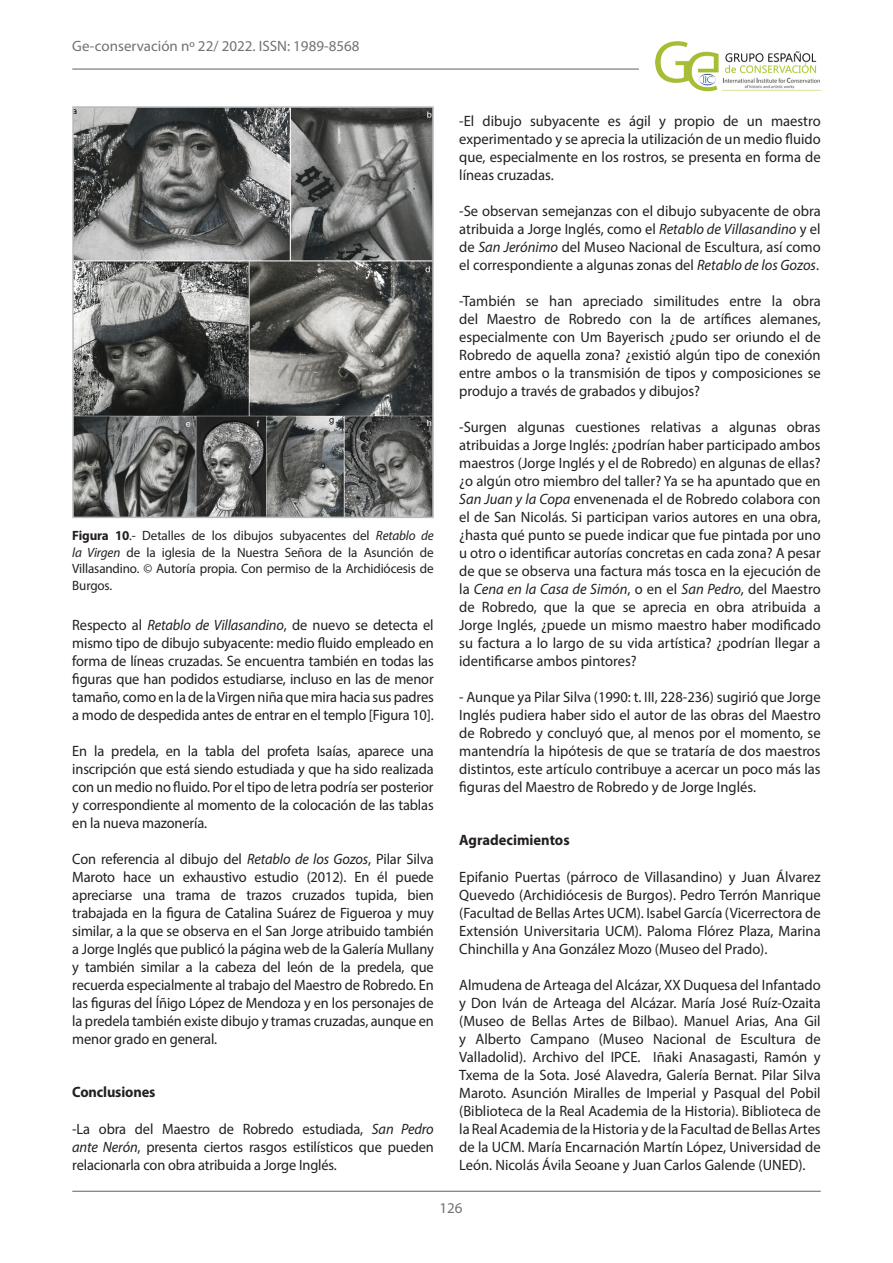
<style>
.page{position:relative;width:893px;height:1263px;background:#fff}
.page>*{position:absolute;margin:0;border:0;box-sizing:border-box;transform-origin:0 0}
.Tipo_de_texto{font:15px/18px "Myriad Pro";color:#231f20;text-align:justify}
.Tipo_de_texto-2{font:15px/18px "Myriad Pro";color:#231f20;text-align:justify;scale:.96 1}
.t1{font:15px "Myriad Pro";color:#717275}
.negrita_titulito{font:700 15px "Myriad Pro";letter-spacing:-.01em;color:#231f20}
.negrita_titulito-2{font:700 15px "Myriad Pro";letter-spacing:-.01em;color:#231f20;scale:.96 1}
.Pies_de_foto{font:13.5px/16.5px "Myriad Pro";letter-spacing:-.01em;color:#231f20;text-align:justify}
.s1{font-weight:700}
.s2{font-style:italic}
</style>
<div class="page">
<hr style="left:72px;top:68px;width:567px;height:2px;background:#717275">
<hr style="left:72px;top:1191px;width:749px;height:1px;background:#717275">
<img style="left:654px;top:41px;width:167px;height:51px">
<img style="left:75px;top:109px;width:356px;height:406px">
<div style="left:72px;top:106px;width:362px;height:412px;border:2px solid #b8b9bc"></div>
<p class="t1" style="left:72px;top:37px;width:289px">Ge-conservación nº 22/ 2022. ISSN: 1989-8568</p>
<p class="Pies_de_foto" style="left:72px;top:527px;width:363px"><span class="s1">Figura 10</span>.- Detalles de los dibujos subyacentes del <span class="s2">Retablo de la Virgen</span> de la iglesia de la Nuestra Señora de la Asunción de Villasandino. © Autoría propia. Con permiso de la Archidiócesis de Burgos.</p>
<p class="Tipo_de_texto-2" style="left:72px;top:616px;width:378px">Respecto al <span class="s2">Retablo de Villasandino</span>, de nuevo se detecta el mismo tipo de dibujo subyacente: medio fluido empleado en forma de líneas cruzadas. Se encuentra también en todas las figuras que han podidos estudiarse, incluso en las de menor tamaño, como en la de la Virgen niña que mira hacia sus padres a modo de despedida antes de entrar en el templo [Figura 10].</p>
<p class="Tipo_de_texto-2" style="left:72px;top:742px;width:378px">En la predela, en la tabla del profeta Isaías, aparece una inscripción que está siendo estudiada y que ha sido realizada con un medio no fluido. Por el tipo de letra podría ser posterior y correspondiente al momento de la colocación de las tablas en la nueva mazonería.</p>
<p class="Tipo_de_texto-2" style="left:72px;top:850px;width:378px">Con referencia al dibujo del <span class="s2">Retablo de los Gozos</span>, Pilar Silva Maroto hace un exhaustivo estudio (2012). En él puede apreciarse una trama de trazos cruzados tupida, bien trabajada en la figura de Catalina Suárez de Figueroa y muy similar, a la que se observa en el San Jorge atribuido también a Jorge Inglés que publicó la página web de la Galería Mullany y también similar a la cabeza del león de la predela, que recuerda especialmente al trabajo del Maestro de Robredo. En las figuras del Íñigo López de Mendoza y en los personajes de la predela también existe dibujo y tramas cruzadas, aunque en menor grado en general.</p>
<p class="negrita_titulito-2" style="left:72px;top:1082px;width:88px">Conclusiones</p>
<p class="Tipo_de_texto-2" style="left:72px;top:1120px;width:378px">-La obra del Maestro de Robredo estudiada, <span class="s2">San Pedro ante Nerón</span>, presenta ciertos rasgos estilísticos que pueden relacionarla con obra atribuida a Jorge Inglés.</p>
<p class="Tipo_de_texto" style="left:459px;top:112px;width:363px">-El dibujo subyacente es ágil y propio de un maestro experimentado y se aprecia la utilización de un medio fluido que, especialmente en los rostros, se presenta en forma de líneas cruzadas.</p>
<p class="Tipo_de_texto" style="left:459px;top:202px;width:363px">-Se observan semejanzas con el dibujo subyacente de obra atribuida a Jorge Inglés, como el <span class="s2">Retablo de Villasandino</span> y el de <span class="s2">San Jerónimo</span> del Museo Nacional de Escultura, así como el correspondiente a algunas zonas del <span class="s2">Retablo de los Gozos</span>.</p>
<p class="Tipo_de_texto" style="left:459px;top:292px;width:363px">-También se han apreciado similitudes entre la obra del Maestro de Robredo con la de artífices alemanes, especialmente con Um Bayerisch ¿pudo ser oriundo el de Robredo de aquella zona? ¿existió algún tipo de conexión entre ambos o la transmisión de tipos y composiciones se produjo a través de grabados y dibujos?</p>
<p class="Tipo_de_texto" style="left:459px;top:418px;width:363px">-Surgen algunas cuestiones relativas a algunas obras atribuidas a Jorge Inglés: ¿podrían haber participado ambos maestros (Jorge Inglés y el de Robredo) en algunas de ellas? ¿o algún otro miembro del taller? Ya se ha apuntado que en <span class="s2">San Juan y la Copa</span> envenenada el de Robredo colabora con el de San Nicolás. Si participan varios autores en una obra, ¿hasta qué punto se puede indicar que fue pintada por uno u otro o identificar autorías concretas en cada zona? A pesar de que se observa una factura más tosca en la ejecución de la <span class="s2">Cena en la Casa de Simón</span>, o en el <span class="s2">San Pedro</span>, del Maestro de Robredo, que la que se aprecia en obra atribuida a Jorge Inglés, ¿puede un mismo maestro haber modificado su factura a lo largo de su vida artística? ¿podrían llegar a identificarse ambos pintores?</p>
<p class="Tipo_de_texto" style="left:459px;top:688px;width:363px">- Aunque ya Pilar Silva (1990: t. III, 228-236) sugirió que Jorge Inglés pudiera haber sido el autor de las obras del Maestro de Robredo y concluyó que, al menos por el momento, se mantendría la hipótesis de que se trataría de dos maestros distintos, este artículo contribuye a acercar un poco más las figuras del Maestro de Robredo y de Jorge Inglés.</p>
<p class="negrita_titulito" style="left:459px;top:830px;width:112px">Agradecimientos</p>
<p class="Tipo_de_texto" style="left:459px;top:868px;width:363px">Epifanio Puertas (párroco de Villasandino) y Juan Álvarez Quevedo (Archidiócesis de Burgos). Pedro Terrón Manrique (Facultad de Bellas Artes UCM). Isabel García (Vicerrectora de Extensión Universitaria UCM). Paloma Flórez Plaza, Marina Chinchilla y Ana González Mozo (Museo del Prado).</p>
<p class="Tipo_de_texto" style="left:459px;top:976px;width:363px">Almudena de Arteaga del Alcázar, XX Duquesa del Infantado y Don Iván de Arteaga del Alcázar. María José Ruíz-Ozaita (Museo de Bellas Artes de Bilbao). Manuel Arias, Ana Gil y Alberto Campano (Museo Nacional de Escultura de Valladolid). Archivo del IPCE. Iñaki Anasagasti, Ramón y Txema de la Sota. José Alavedra, Galería Bernat. Pilar Silva Maroto. Asunción Miralles de Imperial y Pasqual del Pobil (Biblioteca de la Real Academia de la Historia). Biblioteca de la Real Academia de la Historia y de la Facultad de Bellas Artes de la UCM. María Encarnación Martín López, Universidad de León. Nicolás Ávila Seoane y Juan Carlos Galende (UNED).</p>
<p class="t1" style="left:439px;top:1198px;width:25px">126</p>
</div>
